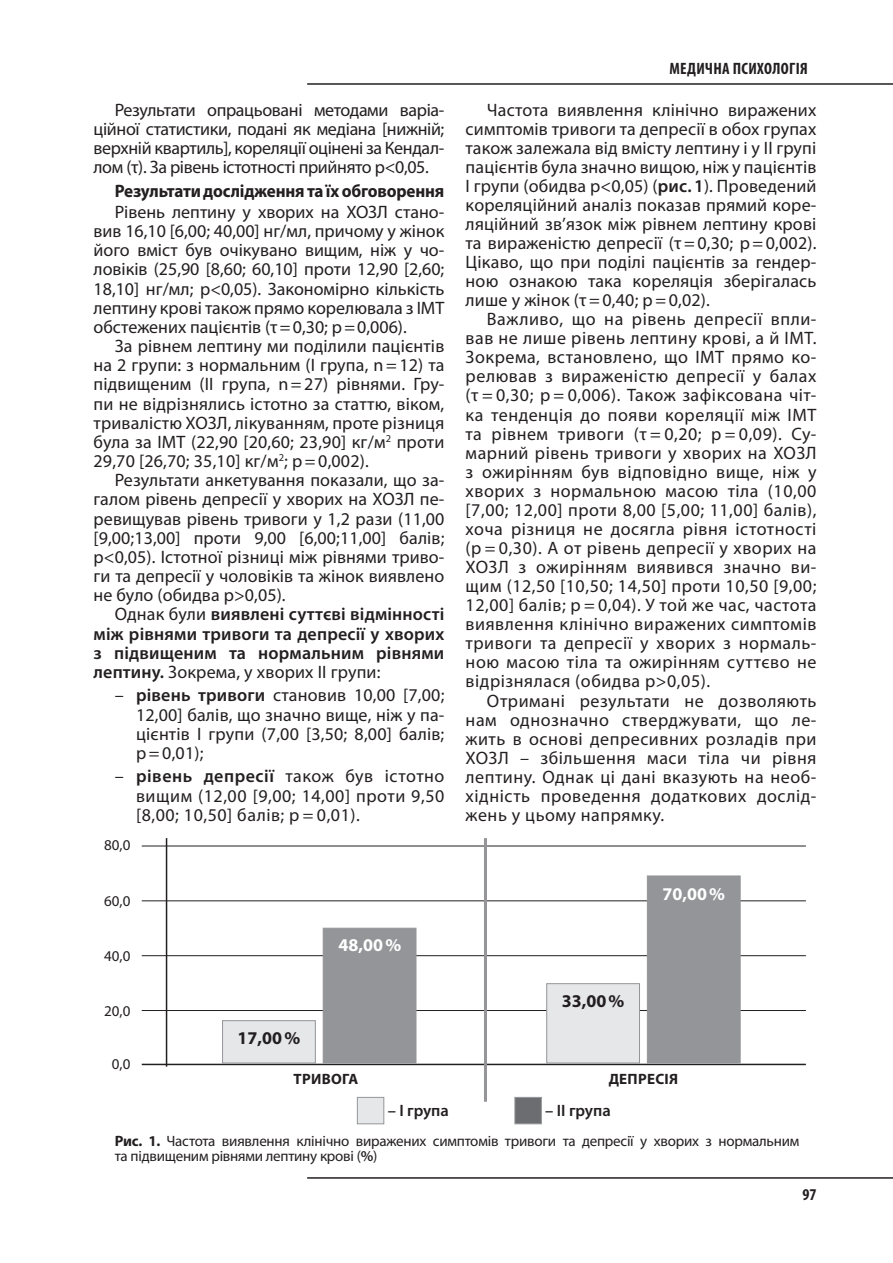
<style>
.page{position:relative;width:893px;height:1263px;background:#fff}
.page>*{position:absolute;margin:0;border:0;box-sizing:border-box;transform-origin:0 0}
.t1{font:18px/19px "Myriad Pro";letter-spacing:.01em;color:#231f20;text-align:justify}
.t2{font:600 18px/19.2px "Myriad Pro";letter-spacing:.01em;color:#231f20;text-align:justify}
.t3{font:700 18px "Myriad Pro";letter-spacing:-.01em;color:#231f20;scale:.95 1}
.t4{font:700 18px "Myriad Pro";letter-spacing:-.01em;color:#231f20}
.t5{font:700 18px "Myriad Pro";color:#fff}
.t6{font:700 condensed 16.5px "Myriad Pro";letter-spacing:.02em;color:#231f20}
.t7{font:600 16.5px "Myriad Pro";color:#231f20}
.t8{font:15px/15px "Myriad Pro";letter-spacing:-.015em;color:#231f20}
.t9{font:700 15px "Myriad Pro";color:#231f20}
.s1{font-weight:400}
.s2{font-weight:600}
.s3{font-weight:700}
</style>
<div class="page">
<hr style="left:307px;top:83px;width:586px;height:2px;background:#231f20">
<hr style="left:307px;top:1177px;width:586px;height:2px;background:#231f20">
<hr style="left:142px;top:1064px;width:664px;height:1px;background:#231f20">
<hr style="left:142px;top:846px;width:664px;height:1px;background:#231f20">
<hr style="left:142px;top:900px;width:664px;height:1px;background:#231f20">
<hr style="left:142px;top:955px;width:664px;height:1px;background:#231f20">
<hr style="left:142px;top:1010px;width:664px;height:1px;background:#231f20">
<hr style="left:166px;top:838px;width:1px;height:229px;background:#231f20">
<hr style="left:484px;top:838px;width:3px;height:264px;background:#939598">
<div style="left:222px;top:1020px;width:94px;height:43px;background:#e6e7e9;border:1px solid #939598"></div>
<div style="left:546px;top:983px;width:94px;height:80px;background:#e6e7e9;border:1px solid #939598"></div>
<div style="left:323px;top:928px;width:93px;height:135px;background:#939598"></div>
<div style="left:647px;top:875px;width:93px;height:188px;background:#939598"></div>
<div style="left:357px;top:1097px;width:27px;height:27px;background:#e6e7e9;border:1px solid #939598"></div>
<div style="left:514px;top:1097px;width:28px;height:27px;background:#6c6d70;border:1px solid #939598"></div>
<p class="t1" style="left:94px;top:100px;width:352px;text-indent:21px">Результати опрацьовані методами варіа&shy;ційної статистики, подані як медіана [нижній; верхній квартиль], кореляції оцінені за Кендал&shy;лом (τ). За рівень істотності прийнято р&lt;0,05.</p>
<p class="t3" style="left:115px;top:179px;width:348px">Результати дослідження та їх обговорення</p>
<p class="t1" style="left:94px;top:202px;width:352px;text-indent:21px">Рівень лептину у хворих на ХОЗЛ стано&shy;вив 16,10 [6,00; 40,00] нг/мл, причому у жінок його вміст був очікувано вищим, ніж у чо&shy;ловіків (25,90 [8,60; 60,10] проти 12,90 [2,60; 18,10] нг/мл; р&lt;0,05). Закономірно кількість лептину крові також прямо корелювала з ІМТ обстежених пацієнтів (τ=0,30; р=0,006).</p>
<p class="t1" style="left:94px;top:336px;width:352px;text-indent:21px">За рівнем лептину ми поділили пацієнтів на 2 групи: з нормальним (І група, n=12) та підвищеним (ІІ група, n=27) рівнями. Гру&shy;пи не відрізнялись істотно за статтю, віком, тривалістю ХОЗЛ, лікуванням, проте різниця була за ІМТ (22,90 [20,60; 23,90] кг/м<sup>2</sup> проти 29,70 [26,70; 35,10] кг/м<sup>2</sup>; р=0,002).</p>
<p class="t1" style="left:94px;top:470px;width:352px;text-indent:21px">Результати анкетування показали, що за&shy;галом рівень депресії у хворих на ХОЗЛ пе&shy;ревищував рівень тривоги у 1,2 рази (11,00 [9,00;13,00] проти 9,00 [6,00;11,00] балів; р&lt;0,05). Істотної різниці між рівнями триво&shy;ги та депресії у чоловіків та жінок виявлено не було (обидва р&gt;0,05).</p>
<p class="t2" style="left:94px;top:604px;width:352px;text-indent:21px"><span class="s1">Однак були</span> виявлені суттєві відмінності між рівнями тривоги та депресії у хворих з підвищеним та нормальним рівнями лептину. <span class="s1">Зокрема, у хворих ІІ групи:</span></p>
<p class="t1" style="left:136px;top:685px;width:310px;text-indent:-21px">– <span class="s2">рівень тривоги</span> становив 10,00 [7,00; 12,00] балів, що значно вище, ніж у па&shy;цієнтів І групи (7,00 [3,50; 8,00] балів; р=0,01);</p>
<p class="t1" style="left:136px;top:766px;width:310px;text-indent:-21px">– <span class="s2">рівень депресії</span> також був істотно вищим (12,00 [9,00; 14,00] проти 9,50 [8,00; 10,50] балів; р = 0,01).</p>
<p class="t8" style="left:104px;top:837px;width:28px">80,0</p>
<p class="t8" style="left:104px;top:893px;width:28px">60,0</p>
<p class="t8" style="left:104px;top:948px;width:28px">40,0</p>
<p class="t8" style="left:104px;top:1003px;width:28px">20,0</p>
<p class="t8" style="left:112px;top:1056px;width:20px">0,0</p>
<p class="t4" style="left:238px;top:1027px;width:64px">17,00%</p>
<p class="t5" style="left:339px;top:934px;width:64px">48,00%</p>
<p class="t6" style="left:669px;top:58px;width:140px">медична психологія</p>
<p class="t1" style="left:466px;top:100px;width:352px;text-indent:21px">Частота виявлення клінічно виражених симптомів тривоги та депресії в обох групах також залежала від вмісту лептину і у ІІ групі пацієнтів була значно вищою, ніж у пацієнтів І групи (обидва р&lt;0,05) (<span class="s2">рис. 1</span>). Проведений кореляційний аналіз показав прямий коре&shy;ляційний зв’язок між рівнем лептину крові та вираженістю депресії (τ=0,30; р=0,002).<br>Цікаво, що при поділі пацієнтів за гендер&shy;ною ознакою така кореляція зберігалась лише у жінок (τ=0,40; р=0,02).</p>
<p class="t1" style="left:466px;top:309px;width:352px;text-indent:21px">Важливо, що на рівень депресії впли&shy;вав не лише рівень лептину крові, а й ІМТ.<br>Зокрема, встановлено, що ІМТ прямо ко&shy;релював з вираженістю депресії у балах (τ = 0,30; р = 0,006). Також зафіксована чіт&shy;ка тенденція до появи кореляції між ІМТ та рівнем тривоги (τ = 0,20; р = 0,09). Су&shy;марний рівень тривоги у хворих на ХОЗЛ з ожирінням був відповідно вище, ніж у хворих з нормальною масою тіла (10,00 [7,00; 12,00] проти 8,00 [5,00; 11,00] балів), хоча різниця не досягла рівня істотності (р = 0,30). А от рівень депресії у хворих на ХОЗЛ з ожирінням виявився значно ви&shy;щим (12,50 [10,50; 14,50] проти 10,50 [9,00; 12,00] балів; р = 0,04). У той же час, частота виявлення клінічно виражених симптомів тривоги та депресії у хворих з нормаль&shy;ною масою тіла та ожирінням суттєво не відрізнялася (обидва р&gt;0,05).</p>
<p class="t1" style="left:466px;top:691px;width:352px;text-indent:21px">Отримані результати не дозволяють нам однозначно стверджувати, що ле&shy;жить в основі депресивних розладів при ХОЗЛ – збільшення маси тіла чи рівня лептину. Однак ці дані вказують на необ&shy;хідність проведення додаткових дослід&shy;жень у цьому напрямку.</p>
<p class="t4" style="left:562px;top:989px;width:64px">33,00%</p>
<p class="t5" style="left:662px;top:882px;width:64px">70,00%</p>
<p class="t9" style="left:294px;top:1069px;width:19px">Тривога</p>
<p class="t9" style="left:609px;top:1069px;width:20px">Депресія</p>
<p class="t7" style="left:388px;top:1100px;width:63px">– І група</p>
<p class="t7" style="left:545px;top:1100px;width:67px">– ІІ група</p>
<p class="t8" style="left:115px;top:1133px;width:686px"><span class="s3">Рис. 1.</span> Частота виявлення клінічно виражених симптомів тривоги та депресії у хворих з нормальним та підвищеним рівнями лептину крові (<span class="s2">%</span>)</p>
<p class="t6" style="left:802px;top:1184px;width:16px">97</p>
</div>
